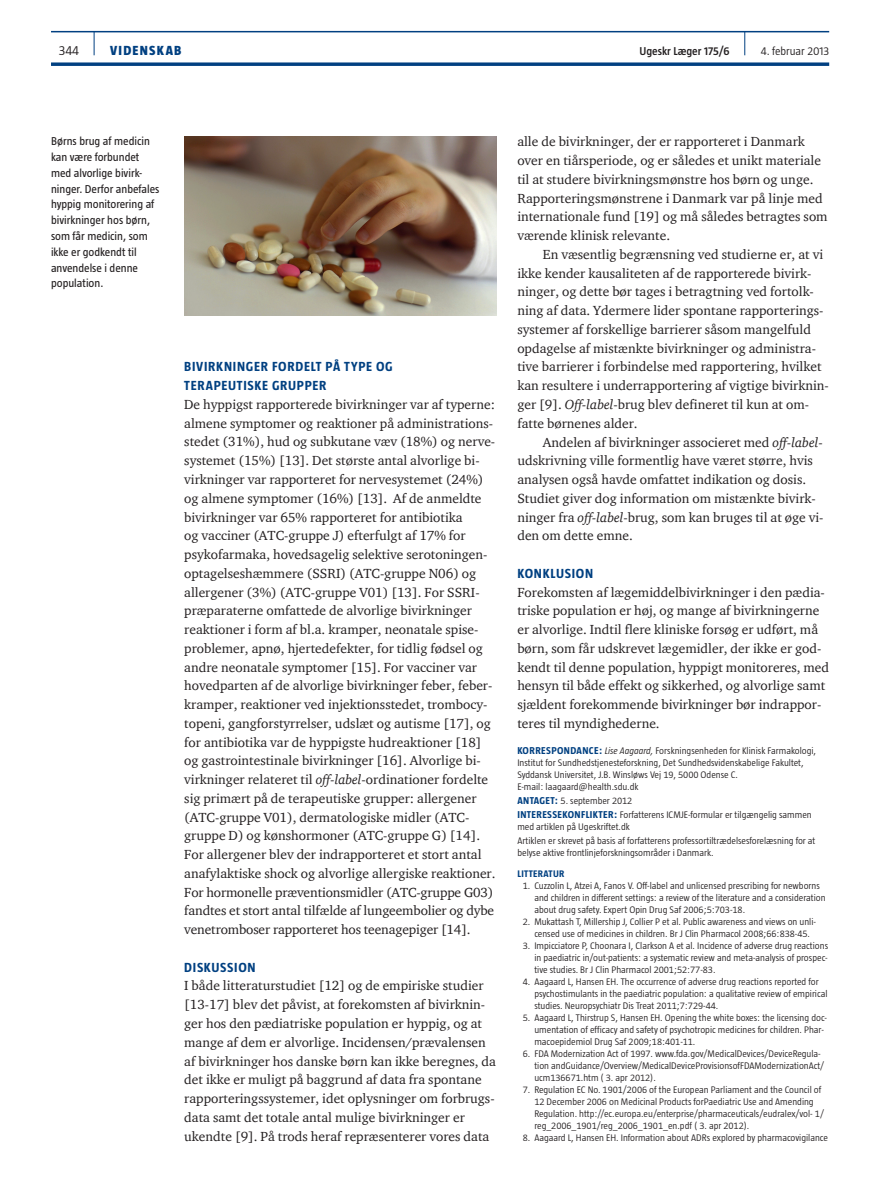
<style>
.page{position:relative;width:893px;height:1191px;background:#fff}
.page>*{position:absolute;margin:0;border:0;box-sizing:border-box;transform-origin:0 0}
.t1{font:13.5px/18.8px "ITC Charter Com";color:#231f20}
.t2{font:700 13.5px "Taz";letter-spacing:.05em;color:#014081}
.t3{font:800 13.5px "Taz";letter-spacing:.095em;color:#014081}
.t4{font:300 13.5px "Taz";color:#231f20}
.t5{font:11.7px/15.8px "Taz";color:#231f20}
.t6{font:600 11.7px "Taz";color:#231f20}
.t7{font:300 11.7px "Taz";color:#231f20}
.t8{font:300 9.75px/12px "Taz";color:#231f20}
.t9{font:700 9.75px "Taz";letter-spacing:.04em;color:#014081}
.s1{font-style:italic}
.s2{font-weight:700;font-size:10.2px;color:#014081}
</style>
<div class="page">
<hr style="left:51px;top:31px;width:778px;height:1px;background:#014081">
<svg style="left:51px;top:62px;width:778px;height:4px;background:#235991"></svg>
<svg style="left:94px;top:32px;width:1px;height:23px"></svg>
<svg style="left:744px;top:32px;width:1px;height:23px"></svg>
<img style="left:184px;top:136px;width:312px;height:180px">
<p class="t4" style="left:59px;top:43px;width:22px">344</p>
<p class="t3" style="left:110px;top:43px;width:73px">VIDENSKAB</p>
<p class="t6" style="left:639px;top:45px;width:92px">Ugeskr Læger 175/6</p>
<p class="t7" style="left:761px;top:45px;width:70px">4. februar 2013</p>
<p class="t5" style="left:51px;top:133px;width:110px">Børns brug af medicin kan være forbundet med alvorlige bivirk&shy;ninger. Derfor anbefales hyppig monitorering af bivirkninger hos børn, som får medicin, som ikke er godkendt til anvendelse i denne population.</p>
<p class="t2" style="left:184px;top:359px;width:16px">BIVIRKNINGER</p>
<p class="t2" style="left:272px;top:359px;width:8px">FORDELT</p>
<p class="t2" style="left:326px;top:359px;width:27px">PÅ TYPE</p>
<p class="t2" style="left:376px;top:359px;width:9px">OG</p>
<p class="t2" style="left:184px;top:378px;width:8px">TERAPEUTISKE</p>
<p class="t2" style="left:272px;top:378px;width:9px">GRUPPER</p>
<p class="t1" style="left:184px;top:395px;width:313px">De hyppigst rapporterede bivirkninger var af typerne: almene symptomer og reaktioner på administrations&shy;stedet (31%), hud og subkutane væv (18%) og nerve&shy;systemet (15%) [13]. Det største antal alvorlige bi&shy;virkninger var rapporteret for nervesystemet (24%) og almene symptomer (16%) [13]. Af de anmeldte bivirkninger var 65% rapporteret for antibiotika<br>og vacciner (ATC-gruppe J) efterfulgt af 17% for psykofarmaka, hovedsagelig selektive serotoningen&shy;optagelseshæmmere (SSRI) (ATC-gruppe N06) og allergener (3%) (ATC-gruppe V01) [13]. For SSRI&shy;præparaterne omfattede de alvorlige bivirkninger reaktioner i form af bl.a. kramper, neonatale spise&shy;problemer, apnø, hjertedefekter, for tidlig fødsel og andre neonatale symptomer [15]. For vacciner var hovedparten af de alvorlige bivirkninger feber, feber&shy;kramper, reaktioner ved injektionsstedet, trombocy&shy;topeni, gangforstyrrelser, udslæt og autisme [17], og for antibiotika var de hyppigste hudreaktioner [18] og gastrointestinale bivirkninger [16]. Alvorlige bi&shy;virkninger relateret til <span class="s1">off-label</span>-ordinationer fordelte sig primært på de terapeutiske grupper: allergener (ATC-gruppe V01), dermatologiske midler (ATC&shy;gruppe D) og kønshormoner (ATC-gruppe G) [14].<br>For allergener blev der indrapporteret et stort antal anafylaktiske shock og alvorlige allergiske reaktioner.<br>For hormonelle præventionsmidler (ATC-gruppe G03) fandtes et stort antal tilfælde af lungeembolier og dybe venetromboser rapporteret hos teenagepiger [14].</p>
<p class="t2" style="left:184px;top:959px;width:73px">DISKUSSION</p>
<p class="t1" style="left:184px;top:976px;width:313px">I både litteraturstudiet [12] og de empiriske studier [13-17] blev det påvist, at forekomsten af bivirknin&shy;ger hos den pædiatriske population er hyppig, og at mange af dem er alvorlige. Incidensen/prævalensen af bivirkninger hos danske børn kan ikke beregnes, da det ikke er muligt på baggrund af data fra spontane rapporteringssystemer, idet oplysninger om forbrugs&shy;data samt det totale antal mulige bivirkninger er ukendte [9]. På trods heraf repræsenterer vores data</p>
<p class="t1" style="left:517px;top:132px;width:312px">alle de bivirkninger, der er rapporteret i Danmark over en tiårsperiode, og er således et unikt materiale til at studere bivirkningsmønstre hos børn og unge.<br>Rapporteringsmønstrene i Danmark var på linje med internationale fund [19] og må således betragtes som værende klinisk relevante.</p>
<p class="t1" style="left:517px;top:245px;width:313px;text-indent:26px">En væsentlig begrænsning ved studierne er, at vi ikke kender kausaliteten af de rapporterede bivirk&shy;ninger, og dette bør tages i betragtning ved fortolk&shy;ning af data. Ydermere lider spontane rapporterings&shy;systemer af forskellige barrierer såsom mangelfuld opdagelse af mistænkte bivirkninger og administra&shy;tive barrierer i forbindelse med rapportering, hvilket kan resultere i underrapportering af vigtige bivirknin&shy;ger [9]. <span class="s1">Off-label</span>-brug blev defineret til kun at om&shy;fatte børnenes alder.</p>
<p class="t1" style="left:517px;top:432px;width:308px;text-indent:26px">Andelen af bivirkninger associeret med <span class="s1">off-label&shy;</span>udskrivning ville formentlig have været større, hvis analysen også havde omfattet indikation og dosis.<br>Studiet giver dog information om mistænkte bivirk&shy;ninger fra <span class="s1">off-label</span>-brug, som kan bruges til at øge vi&shy;den om dette emne.</p>
<p class="t2" style="left:517px;top:565px;width:77px">KONKLUSION</p>
<p class="t1" style="left:517px;top:582px;width:313px">Forekomsten af lægemiddelbivirkninger i den pædia&shy;triske population er høj, og mange af bivirkningerne er alvorlige. Indtil flere kliniske forsøg er udført, må børn, som får udskrevet lægemidler, der ikke er god&shy;kendt til denne population, hyppigt monitoreres, med hensyn til både effekt og sikkerhed, og alvorlige samt sjældent forekommende bivirkninger bør indrappor&shy;teres til myndighederne.</p>
<p class="t8" style="left:517px;top:744px;width:300px"><span class="s2">KORRESPONDANCE:</span> <span class="s1">Lise Aagaard,</span> Forskningsenheden for Klinisk Farmakologi, Institut for Sundhedstjenesteforskning, Det Sundhedsvidenskabelige Fakultet, Syddansk Universitet, J.B. Winsløws Vej 19, 5000 Odense C.<br>E-mail: laagaard@health.sdu.dk</p>
<p class="t8" style="left:517px;top:793px;width:296px;line-height:14.1px"><span class="s2">ANTAGET:</span> 5. september 2012<br><span class="s2">INTERESSEKONFLIKTER:</span> Forfatterens ICMJE-formular er tilgængelig sammen</p>
<p class="t8" style="left:517px;top:820px;width:300px;line-height:14.1px">med artiklen på Ugeskriftet.dk<br>Artiklen er skrevet på basis af forfatterens professortiltrædelsesforelæsning for at</p>
<p class="t8" style="left:517px;top:847px;width:198px">belyse aktive frontlinjeforskningsområder i Danmark.</p>
<p class="t9" style="left:517px;top:867px;width:49px">LITTERATUR</p>
<p class="t8" style="left:534px;top:879px;width:293px;text-indent:-12px">1. Cuzzolin L, Atzei A, Fanos V. Off-label and unlicensed prescribing for newborns and children in different settings: a review of the literature and a consideration about drug safety. Expert Opin Drug Saf 2006;5:703-18.</p>
<p class="t8" style="left:523px;top:915px;width:295px;text-align:center">2. Mukattash T, Millership J, Collier P et al. Public awareness and views on unli&shy;censed use of medicines in children. Br J Clin Pharmacol 2008;66:838-45.</p>
<p class="t8" style="left:534px;top:939px;width:295px;text-align:justify;text-indent:-12px">3. Impicciatore P, Choonara I, Clarkson A et al. Incidence of adverse drug reactions in paediatric in/out-patients: a systematic review and meta-analysis of prospec&shy;tive studies. Br J Clin Pharmacol 2001;52:77-83.</p>
<p class="t8" style="left:534px;top:975px;width:295px;text-indent:-12px">4. Aagaard L, Hansen EH. The occurrence of adverse drug reactions reported for psychostimulants in the paediatric population: a qualitative review of empirical studies. Neuropsychiatr Dis Treat 2011;7:729-44.</p>
<p class="t8" style="left:534px;top:1011px;width:294px;text-indent:-12px">5. Aagaard L, Thirstrup S, Hansen EH. Opening the white boxes: the licensing doc&shy;umentation of efficacy and safety of psychotropic medicines for children. Phar&shy;macoepidemiol Drug Saf 2009;18:401-11.</p>
<p class="t8" style="left:534px;top:1047px;width:291px;text-indent:-12px">6. FDA Modernization Act of 1997. www.fda.gov/MedicalDevices/DeviceRegula&shy;tion andGuidance/Overview/MedicalDeviceProvisionsofFDAModernizationAct/ ucm136671.htm ( 3. apr 2012).</p>
<p class="t8" style="left:534px;top:1083px;width:291px;text-indent:-12px">7. Regulation EC No. 1901/2006 of the European Parliament and the Council of 12 December 2006 on Medicinal Products forPaediatric Use and Amending Regulation. http://ec.europa.eu/enterprise/pharmaceuticals/eudralex/vol- 1/ reg_2006_1901/reg_2006_1901_en.pdf ( 3. apr 2012).</p>
<p class="t8" style="left:523px;top:1131px;width:307px">8. Aagaard L, Hansen EH. Information about ADRs explored by pharmacovigilance</p>
</div>
